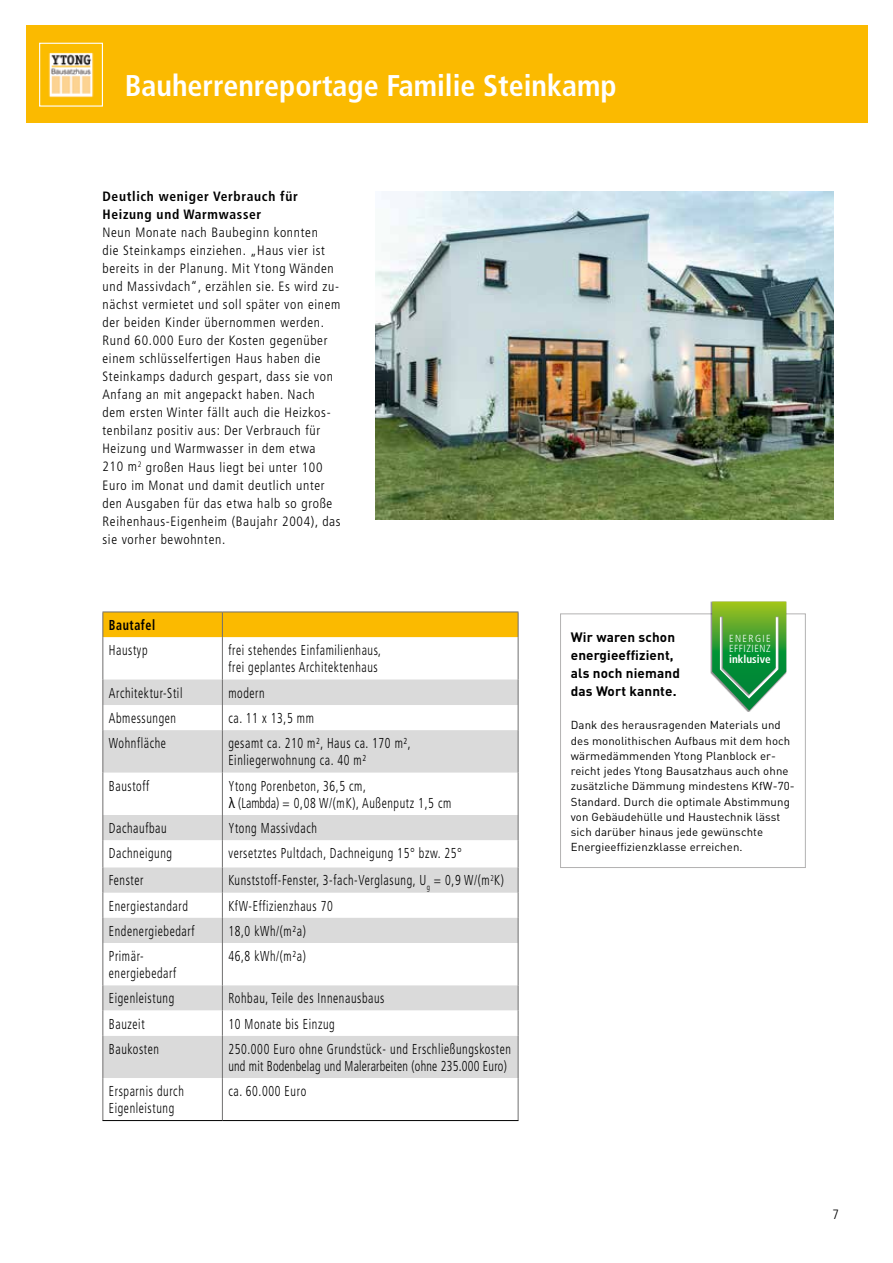
<style>
.page{position:relative;width:893px;height:1263px;background:#fff}
.page>*{position:absolute;margin:0;border:0;box-sizing:border-box;transform-origin:0 0}
.t1{font:700 condensed 30px "Frutiger";color:#fff}
.t2{font:300 condensed 14.4px/17.2px "Frutiger";letter-spacing:.05em;color:#000;scale:.83 1}
.t3{font:700 condensed 14.4px "Frutiger";letter-spacing:.05em;color:#000;scale:.83 1}
.t4{font:300 condensed 13.5px/18px "Frutiger";letter-spacing:.05em;color:#000}
.t5{font:700 13.5px/18px "DIN";letter-spacing:.01em;color:#000}
.t6{font:700 condensed 13.5px/18px "Frutiger";letter-spacing:.05em;color:#000}
.t7{font:11.4px/15.3px "DIN";letter-spacing:.01em;color:#000}
.t8{font:700 condensed 11.25px "Frutiger";letter-spacing:.005em;color:#fff}
.t9{font:300 condensed 10.35px/10.6px "Frutiger";letter-spacing:.055em;color:#fff}
.s1{font-family:"Geneva";font-weight:400;font-stretch:normal}
</style>
<div class="page">
<div style="left:26px;top:26px;width:841px;height:97px;background:#fbba00"></div>
<img style="left:48px;top:52px;width:46px;height:46px">
<div style="left:39px;top:43px;width:64px;height:64px;border:1px solid #fff"></div>
<img style="left:375px;top:191px;width:458px;height:328px">
<svg style="left:103px;top:679px;width:415px;height:331px;fill:#e0e0e0"></svg>
<svg style="left:103px;top:1010px;width:415px;height:110px"></svg>
<hr style="left:102px;top:611px;width:120px;height:1px;background:#706f6f">
<hr style="left:222px;top:611px;width:296px;height:1px;background:#706f6f">
<div style="left:102px;top:612px;width:417px;height:25px;background:#fbba00"></div>
<hr style="left:102px;top:637px;width:1px;height:42px;background:#706f6f">
<hr style="left:222px;top:637px;width:1px;height:42px;background:#706f6f">
<hr style="left:518px;top:637px;width:1px;height:42px;background:#706f6f">
<svg style="left:102px;top:679px;width:1px;height:51px"></svg>
<svg style="left:222px;top:679px;width:1px;height:51px"></svg>
<svg style="left:518px;top:679px;width:1px;height:51px"></svg>
<hr style="left:102px;top:730px;width:1px;height:42px;background:#706f6f">
<hr style="left:222px;top:730px;width:1px;height:42px;background:#706f6f">
<hr style="left:518px;top:730px;width:1px;height:42px;background:#706f6f">
<hr style="left:102px;top:772px;width:1px;height:43px;background:#706f6f">
<hr style="left:222px;top:772px;width:1px;height:43px;background:#706f6f">
<hr style="left:518px;top:772px;width:1px;height:43px;background:#706f6f">
<svg style="left:102px;top:815px;width:1px;height:128px"></svg>
<svg style="left:222px;top:815px;width:1px;height:128px"></svg>
<svg style="left:518px;top:815px;width:1px;height:128px"></svg>
<hr style="left:102px;top:943px;width:1px;height:42px;background:#706f6f">
<hr style="left:222px;top:943px;width:1px;height:42px;background:#706f6f">
<hr style="left:518px;top:943px;width:1px;height:42px;background:#706f6f">
<svg style="left:102px;top:985px;width:1px;height:51px"></svg>
<svg style="left:222px;top:985px;width:1px;height:51px"></svg>
<svg style="left:518px;top:985px;width:1px;height:51px"></svg>
<hr style="left:102px;top:1036px;width:1px;height:42px;background:#706f6f">
<hr style="left:222px;top:1036px;width:1px;height:42px;background:#706f6f">
<hr style="left:518px;top:1036px;width:1px;height:42px;background:#706f6f">
<hr style="left:102px;top:1078px;width:1px;height:42px;background:#706f6f">
<hr style="left:222px;top:1078px;width:1px;height:42px;background:#706f6f">
<hr style="left:518px;top:1078px;width:1px;height:42px;background:#706f6f">
<hr style="left:102px;top:1120px;width:120px;height:1px;background:#000">
<hr style="left:222px;top:1120px;width:296px;height:1px;background:#000">
<div style="left:560px;top:613px;width:246px;height:255px;border:1px solid #b3b2b2"></div>
<div style="left:710px;top:602px;width:76px;height:110px;background:#000;opacity:.45"></div>
<svg style="left:712px;top:602px;width:74px;height:108px"></svg>
<h1 class="t1" style="left:125px;top:67px;width:493px">Bauherrenreportage Familie Steinkamp</h1>
<p class="t6" style="left:102px;top:188px;width:197px">Deutlich weniger Verbrauch für<br>Heizung und Warmwasser</p>
<p class="t4" style="left:102px;top:224px;width:240px">Neun Monate nach Baubeginn konnten<br>die Steinkamps einziehen. „Haus vier ist bereits in der Planung. Mit Ytong Wänden und Massivdach“, erzählen sie. Es wird zu&shy;nächst vermietet und soll später von einem der beiden Kinder übernommen werden.<br>Rund 60.000 Euro der Kosten gegenüber einem schlüsselfertigen Haus haben die Steinkamps dadurch gespart, dass sie von Anfang an mit angepackt haben. Nach dem ersten Winter fällt auch die Heizkos&shy;tenbilanz positiv aus: Der Verbrauch für Heizung und Warmwasser in dem etwa<br>210 m<sup>2</sup> großen Haus liegt bei unter 100<br>Euro im Monat und damit deutlich unter den Ausgaben für das etwa halb so große Reihenhaus-Eigenheim (Baujahr 2004), das sie vorher bewohnten.</p>
<p class="t3" style="left:109px;top:616px;width:57px">Bautafel</p>
<p class="t2" style="left:109px;top:642px;width:48px">Haustyp</p>
<p class="t2" style="left:228px;top:642px;width:185px">frei stehendes Einfamilienhaus, frei geplantes Architektenhaus</p>
<p class="t2" style="left:109px;top:684px;width:90px">Architektur-Stil</p>
<p class="t2" style="left:228px;top:684px;width:45px">modern</p>
<p class="t2" style="left:109px;top:709px;width:83px">Abmessungen</p>
<p class="t2" style="left:228px;top:709px;width:105px">ca. 11 x 13,5 mm</p>
<p class="t2" style="left:109px;top:735px;width:70px">Wohnfläche</p>
<p class="t2" style="left:228px;top:735px;width:221px">gesamt ca. 210 m², Haus ca. 170 m²,<br>Einliegerwohnung ca. 40 m²</p>
<p class="t2" style="left:109px;top:777px;width:50px">Baustoff</p>
<p class="t2" style="left:228px;top:777px;width:270px">Ytong Porenbeton, 36,5 cm,<br><span class="s1">λ</span> (Lambda) = 0,08 W/(mK), Außenputz 1,5 cm</p>
<p class="t2" style="left:109px;top:819px;width:71px">Dachaufbau</p>
<p class="t2" style="left:228px;top:819px;width:108px">Ytong Massivdach</p>
<p class="t2" style="left:109px;top:845px;width:78px">Dachneigung</p>
<p class="t2" style="left:228px;top:845px;width:283px">versetztes Pultdach, Dachneigung 15° bzw. 25°</p>
<p class="t2" style="left:109px;top:872px;width:43px">Fenster</p>
<p class="t2" style="left:228px;top:872px;width:333px">Kunststoff-Fenster, 3-fach-Verglasung, U<sub>g</sub> = 0,9 W/(m<sup>2</sup>K)</p>
<p class="t2" style="left:109px;top:897px;width:97px">Energiestandard</p>
<p class="t2" style="left:228px;top:897px;width:127px">KfW-Effizienzhaus 70</p>
<p class="t2" style="left:109px;top:922px;width:105px">Endenergiebedarf</p>
<p class="t2" style="left:228px;top:922px;width:95px">18,0 kWh/(m²a)</p>
<p class="t2" style="left:109px;top:947px;width:83px">Primär&shy;energiebedarf</p>
<p class="t2" style="left:228px;top:947px;width:95px">46,8 kWh/(m²a)</p>
<p class="t2" style="left:109px;top:990px;width:80px">Eigenleistung</p>
<p class="t2" style="left:228px;top:990px;width:190px">Rohbau, Teile des Innenausbaus</p>
<p class="t2" style="left:109px;top:1015px;width:45px">Bauzeit</p>
<p class="t2" style="left:228px;top:1015px;width:130px">10 Monate bis Einzug</p>
<p class="t2" style="left:109px;top:1040px;width:62px">Baukosten</p>
<p class="t2" style="left:228px;top:1040px;width:342px">250.000 Euro ohne Grundstück- und Erschließungskosten und mit Bodenbelag und Malerarbeiten (ohne 235.000 Euro)</p>
<p class="t2" style="left:109px;top:1083px;width:92px">Ersparnis durch<br>Eigenleistung</p>
<p class="t2" style="left:228px;top:1083px;width:95px">ca. 60.000 Euro</p>
<p class="t5" style="left:571px;top:627px;width:111px">Wir waren schon energieeffizient, als noch niemand das Wort kannte.</p>
<p class="t9" style="left:729px;top:633px;width:43px">ENERGIE<br>EFFIZIENZ</p>
<p class="t8" style="left:729px;top:652px;width:43px">inklusive</p>
<p class="t7" style="left:571px;top:717px;width:225px">Dank des herausragenden Materials und des monolithischen Aufbaus mit dem hoch wärmedämmenden Ytong Planblock er&shy;reicht jedes Ytong Bausatzhaus auch ohne zusätzliche Dämmung mindestens KfW-70- Standard. Durch die optimale Abstimmung von Gebäudehülle und Haustechnik lässt sich darüber hinaus jede gewünschte Energieeffizienzklasse erreichen.</p>
<p class="t4" style="left:832px;top:1205px;width:8px">7</p>
</div>
